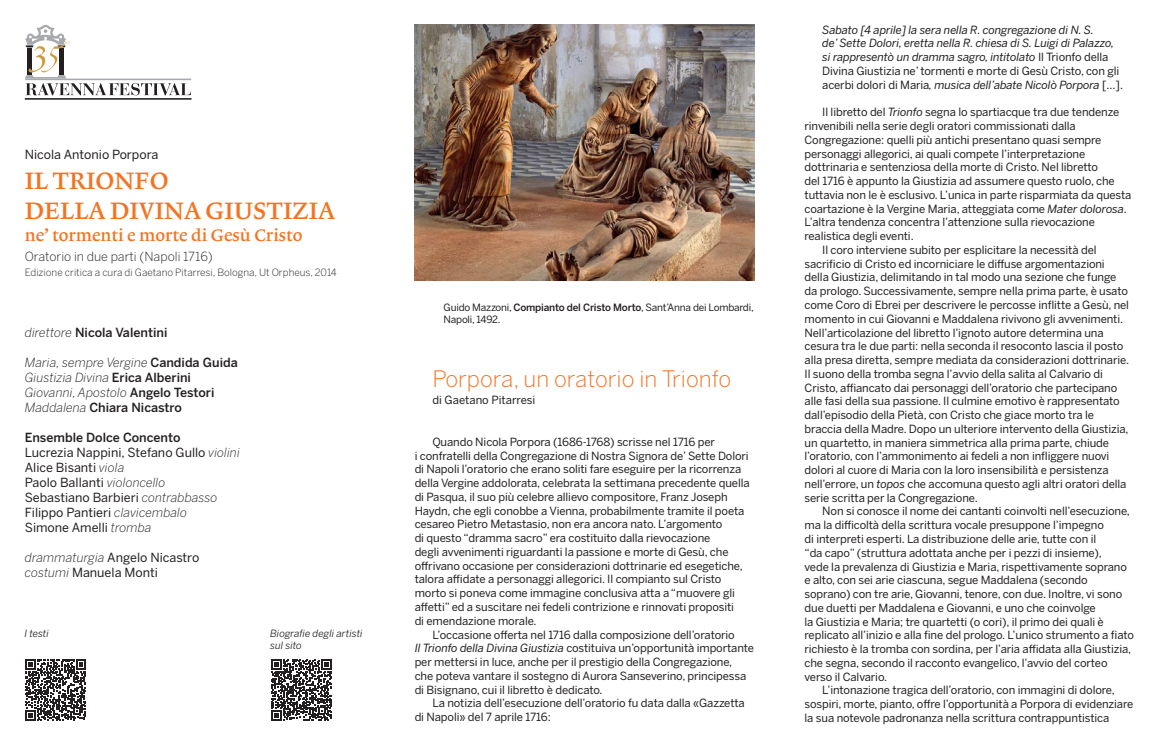
<style>
.page{position:relative;width:1159px;height:745px;background:#fff}
.page>*{position:absolute;margin:0;border:0;box-sizing:border-box;transform-origin:0 0}
.t1{font:25px/30px "Lexicon No 1 Roman B";color:#f47321}
.t2{font:300 22.5px "Benton Sans";color:#f47321}
.t3{font:17.5px "Lexicon No 1 Roman B";color:#f47321}
.t4{font:12.5px/15px "Benton Sans";color:#231f20}
.t5{font:italic 300 12.5px/15px "Benton Sans";color:#231f20}
.t6{font:300 12.5px "Benton Sans";color:#231f20}
.t7{font:500 12.5px "Benton Sans";color:#231f20}
.t8{font:11.25px/13.8px "Benton Sans";letter-spacing:-.01em;color:#231f20}
.t9{font:italic 11.25px/13.8px "Benton Sans";letter-spacing:-.01em;color:#231f20}
.t10{font:10px/12px "Benton Sans";letter-spacing:-.02em;color:#231f20}
.t11{font:300 10px "Benton Sans";color:#231f20}
.t12{font:italic 10px/12px "Benton Sans";color:#231f20}
.s1{font-weight:300;font-style:italic}
.s2{font-weight:500;font-style:normal}
.s3{font-weight:500}
.s4{font-style:italic}
.s5{font-style:normal}
</style>
<div class="page">
<svg style="left:25px;top:659px;width:61px;height:61px"></svg>
<svg style="left:271px;top:659px;width:61px;height:61px"></svg>
<img style="left:415px;top:25px;width:340px;height:256px">
<svg style="left:25px;top:25px;width:166px;height:75px"></svg>
<p class="t4" style="left:25px;top:146px;width:135px">Nicola Antonio Porpora</p>
<h1 class="t1" style="left:25px;top:165px;width:312px">IL TRIONFO<br>DELLA DIVINA GIUSTIZIA</h1>
<h3 class="t3" style="left:25px;top:226px;width:279px">ne’ tormenti e morte di Gesù Cristo</h3>
<p class="t6" style="left:25px;top:249px;width:190px">Oratorio in due parti (Napoli 1716)</p>
<p class="t11" style="left:25px;top:267px;width:313px">Edizione critica a cura di Gaetano Pitarresi, Bologna, Ut Orpheus, 2014</p>
<p class="t7" style="left:25px;top:324px;width:144px"><span class="s1">direttore</span> Nicola Valentini</p>
<p class="t5" style="left:25px;top:354px;width:214px">Maria, sempre Vergine <span class="s2">Candida Guida </span>Giustizia Divina <span class="s2">Erica Alberini </span>Giovanni, Apostolo <span class="s2">Angelo Testori </span>Maddalena <span class="s2">Chiara Nicastro</span></p>
<p class="t4" style="left:25px;top:429px;width:217px"><span class="s3">Ensemble Dolce Concento<br></span>Lucrezia Nappini, Stefano Gullo <span class="s1">violini<br></span>Alice Bisanti <span class="s1">viola<br></span>Paolo Ballanti <span class="s1">violoncello<br></span>Sebastiano Barbieri <span class="s1">contrabbasso<br></span>Filippo Pantieri <span class="s1">clavicembalo<br></span>Simone Amelli <span class="s1">tromba</span></p>
<p class="t4" style="left:25px;top:549px;width:176px"><span class="s1">drammaturgia</span> Angelo Nicastro <span class="s1">costumi</span> Manuela Monti</p>
<p class="t12" style="left:24px;top:626px;width:26px">I testi</p>
<p class="t12" style="left:270px;top:626px;width:94px">Biografie degli artisti sul sito</p>
<p class="t10" style="left:443px;top:301px;width:312px">Guido Mazzoni, <span class="s3">Compianto del Cristo Morto</span>, Sant’Anna dei Lombardi,<br>Napoli, 1492.</p>
<h2 class="t2" style="left:432px;top:365px;width:300px">Porpora, un oratorio in Trionfo</h2>
<p class="t8" style="left:432px;top:393px;width:104px">di Gaetano Pitarresi</p>
<p class="t8" style="left:415px;top:434px;width:336px;text-indent:18px">Quando Nicola Porpora (1686-1768) scrisse nel 1716 per<br>i confratelli della Congregazione di Nostra Signora de’ Sette Dolori di Napoli l’oratorio che erano soliti fare eseguire per la ricorrenza della Vergine addolorata, celebrata la settimana precedente quella di Pasqua, il suo più celebre allievo compositore, Franz Joseph Haydn, che egli conobbe a Vienna, probabilmente tramite il poeta cesareo Pietro Metastasio, non era ancora nato. L’argomento<br>di questo “dramma sacro” era costituito dalla rievocazione<br>degli avvenimenti riguardanti la passione e morte di Gesù, che offrivano occasione per considerazioni dottrinarie ed esegetiche, talora affidate a personaggi allegorici. Il compianto sul Cristo morto si poneva come immagine conclusiva atta a “muovere gli affetti” ed a suscitare nei fedeli contrizione e rinnovati propositi<br>di emendazione morale.</p>
<p class="t8" style="left:415px;top:627px;width:341px;text-indent:18px">L’occasione offerta nel 1716 dalla composizione dell’oratorio<br><span class="s4">Il Trionfo della Divina Giustizia</span> costituiva un’opportunità importante per mettersi in luce, anche per il prestigio della Congregazione,<br>che poteva vantare il sostegno di Aurora Sanseverino, principessa di Bisignano, cui il libretto è dedicato.</p>
<p class="t8" style="left:415px;top:695px;width:332px;text-indent:18px">La notizia dell’esecuzione dell’oratorio fu data dalla «Gazzetta di Napoli» del 7 aprile 1716:</p>
<p class="t9" style="left:822px;top:23px;width:302px">Sabato [4 aprile] la sera nella R. congregazione di N. S.<br>de’ Sette Dolori, eretta nella R. chiesa di S. Luigi di Palazzo, si rappresentò un dramma sagro, intitolato <span class="s5">Il Trionfo della Divina Giustizia ne’ tormenti e morte di Gesù Cristo, con gli acerbi dolori di Maria</span>, musica dell’abate Nicolò Porpora <span class="s5">[…].</span></p>
<p class="t8" style="left:822px;top:105px;width:298px">Il libretto del <span class="s4">Trionfo</span> segna lo spartiacque tra due tendenze</p>
<p class="t8" style="left:804px;top:119px;width:273px">rinvenibili nella serie degli oratori commissionati dalla</p>
<p class="t8" style="left:804px;top:133px;width:298px">Congregazione: quelli più antichi presentano quasi sempre</p>
<p class="t8" style="left:804px;top:146px;width:282px">personaggi allegorici, ai quali compete l’interpretazione</p>
<p class="t8" style="left:804px;top:160px;width:295px">dottrinaria e sentenziosa della morte di Cristo. Nel libretto</p>
<p class="t8" style="left:804px;top:174px;width:312px">del 1716 è appunto la Giustizia ad assumere questo ruolo, che</p>
<p class="t8" style="left:804px;top:188px;width:328px">tuttavia non le è esclusivo. L’unica in parte risparmiata da questa</p>
<p class="t8" style="left:804px;top:201px;width:324px">coartazione è la Vergine Maria, atteggiata come <span class="s4">Mater dolorosa</span>.</p>
<p class="t8" style="left:804px;top:215px;width:292px">L’altra tendenza concentra l’attenzione sulla rievocazione</p>
<p class="t8" style="left:804px;top:229px;width:111px">realistica degli eventi.</p>
<p class="t8" style="left:822px;top:243px;width:276px">Il coro interviene subito per esplicitare la necessità del</p>
<p class="t8" style="left:804px;top:256px;width:302px">sacrificio di Cristo ed incorniciare le diffuse argomentazioni</p>
<p class="t8" style="left:804px;top:270px;width:313px">della Giustizia, delimitando in tal modo una sezione che funge</p>
<p class="t8" style="left:804px;top:284px;width:325px">da prologo. Successivamente, sempre nella prima parte, è usato</p>
<p class="t8" style="left:804px;top:298px;width:326px">come Coro di Ebrei per descrivere le percosse inflitte a Gesù, nel</p>
<p class="t8" style="left:804px;top:311px;width:320px">momento in cui Giovanni e Maddalena rivivono gli avvenimenti.</p>
<p class="t8" style="left:804px;top:325px;width:301px">Nell’articolazione del libretto l’ignoto autore determina una</p>
<p class="t8" style="left:804px;top:339px;width:320px">cesura tra le due parti: nella seconda il resoconto lascia il posto</p>
<p class="t8" style="left:804px;top:352px;width:326px">alla presa diretta, sempre mediata da considerazioni dottrinarie.</p>
<p class="t8" style="left:804px;top:366px;width:300px">Il suono della tromba segna l’avvio della salita al Calvario di</p>
<p class="t8" style="left:804px;top:380px;width:314px">Cristo, affiancato dai personaggi dell’oratorio che partecipano</p>
<p class="t8" style="left:804px;top:394px;width:317px">alle fasi della sua passione. Il culmine emotivo è rappresentato</p>
<p class="t8" style="left:804px;top:407px;width:291px">dall’episodio della Pietà, con Cristo che giace morto tra le</p>
<p class="t8" style="left:804px;top:421px;width:325px">braccia della Madre. Dopo un ulteriore intervento della Giustizia,</p>
<p class="t8" style="left:804px;top:435px;width:306px">un quartetto, in maniera simmetrica alla prima parte, chiude</p>
<p class="t8" style="left:804px;top:449px;width:306px">l’oratorio, con l’ammonimento ai fedeli a non infliggere nuovi</p>
<p class="t8" style="left:804px;top:462px;width:305px">dolori al cuore di Maria con la loro insensibilità e persistenza</p>
<p class="t8" style="left:804px;top:476px;width:323px">nell’errore, un <span class="s4">topos</span> che accomuna questo agli altri oratori della</p>
<p class="t8" style="left:804px;top:490px;width:175px">serie scritta per la Congregazione.</p>
<p class="t8" style="left:822px;top:504px;width:309px">Non si conosce il nome dei cantanti coinvolti nell’esecuzione,</p>
<p class="t8" style="left:804px;top:517px;width:301px">ma la difficoltà della scrittura vocale presuppone l’impegno</p>
<p class="t8" style="left:804px;top:531px;width:293px">di interpreti esperti. La distribuzione delle arie, tutte con il</p>
<p class="t8" style="left:804px;top:545px;width:299px">“da capo” (struttura adottata anche per i pezzi di insieme),</p>
<p class="t8" style="left:804px;top:559px;width:324px">vede la prevalenza di Giustizia e Maria, rispettivamente soprano</p>
<p class="t8" style="left:804px;top:572px;width:285px">e alto, con sei arie ciascuna, segue Maddalena (secondo</p>
<p class="t8" style="left:804px;top:586px;width:319px">soprano) con tre arie, Giovanni, tenore, con due. Inoltre, vi sono</p>
<p class="t8" style="left:804px;top:600px;width:293px">due duetti per Maddalena e Giovanni, e uno che coinvolge</p>
<p class="t8" style="left:804px;top:614px;width:301px">la Giustizia e Maria; tre quartetti (o cori), il primo dei quali è</p>
<p class="t8" style="left:804px;top:627px;width:331px">replicato all’inizio e alla fine del prologo. L’unico strumento a fiato</p>
<p class="t8" style="left:804px;top:641px;width:328px">richiesto è la tromba con sordina, per l’aria affidata alla Giustizia,</p>
<p class="t8" style="left:804px;top:655px;width:304px">che segna, secondo il racconto evangelico, l’avvio del corteo</p>
<p class="t8" style="left:804px;top:669px;width:84px">verso il Calvario.</p>
<p class="t8" style="left:822px;top:682px;width:294px">L’intonazione tragica dell’oratorio, con immagini di dolore,</p>
<p class="t8" style="left:804px;top:696px;width:330px">sospiri, morte, pianto, offre l’opportunità a Porpora di evidenziare</p>
<p class="t8" style="left:804px;top:710px;width:306px">la sua notevole padronanza nella scrittura contrappuntistica</p>
</div>
